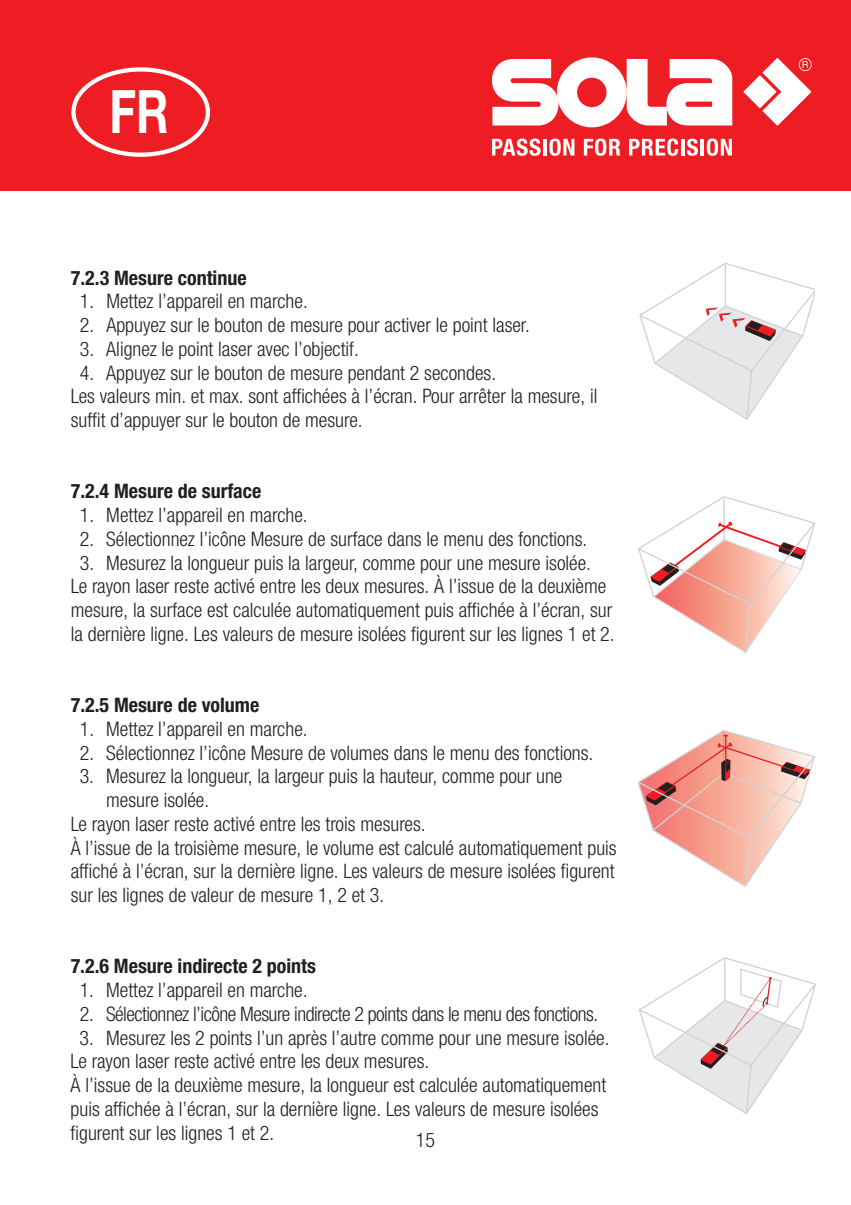
<style>
.page{position:relative;width:851px;height:1205px;background:#fff}
.page>*{position:absolute;margin:0;border:0;box-sizing:border-box;transform-origin:0 0}
.t1{font:700 60px "Helvetica Neue LTW1 G";color:#fff;scale:.75 1}
.t2{font:300 condensed 20px/23.8px "Helvetica Neue LTW1 G";color:#231f20}
.t3{font:700 condensed 20px "Helvetica Neue LTW1 G";color:#231f20}
.t4{font:300 condensed 20px "Helvetica Neue LTW1 G";letter-spacing:-.025em;color:#231f20}
</style>
<div class="page">
<div style="left:0;top:0;width:850px;height:191px;background:#ee1d23"></div>
<svg style="left:491px;top:57px;width:241px;height:70px"></svg>
<svg style="left:743px;top:58px;width:68px;height:68px"></svg>
<svg style="left:492px;top:139px;width:48px;height:17px"></svg>
<hr style="left:543px;top:139px;width:3px;height:16px;background:#fff">
<svg style="left:549px;top:139px;width:25px;height:17px"></svg>
<svg style="left:583px;top:139px;width:37px;height:17px"></svg>
<svg style="left:629px;top:139px;width:49px;height:17px"></svg>
<hr style="left:681px;top:139px;width:3px;height:16px;background:#fff">
<svg style="left:686px;top:139px;width:11px;height:17px"></svg>
<hr style="left:700px;top:139px;width:3px;height:16px;background:#fff">
<svg style="left:706px;top:139px;width:25px;height:17px"></svg>
<div style="left:71px;top:67px;width:139px;height:90px;border:4px solid #fff;border-radius:50%"></div>
<svg style="left:639px;top:263px;width:175px;height:157px"></svg>
<svg style="left:638px;top:496px;width:177px;height:157px"></svg>
<svg style="left:637px;top:730px;width:177px;height:157px"></svg>
<svg style="left:639px;top:957px;width:176px;height:157px"></svg>
<h1 class="t1" style="left:109px;top:75px;width:80px">FR</h1>
<p class="t3" style="left:71px;top:266px;width:177px">7.2.3 Mesure continue</p>
<p class="t2" style="left:80px;top:290px;width:229px">1. Mettez l’appareil en marche.</p>
<p class="t2" style="left:80px;top:313px;width:451px">2. Appuyez sur le bouton de mesure pour activer le point laser.</p>
<p class="t2" style="left:80px;top:337px;width:280px">3. Alignez le point laser avec l’objectif.</p>
<p class="t2" style="left:71px;top:361px;width:528px;text-indent:9px">4. Appuyez sur le bouton de mesure pendant 2 secondes.<br>Les valeurs min. et max. sont affichées à l’écran. Pour arrêter la mesure, il suffit d’appuyer sur le bouton de mesure.</p>
<p class="t3" style="left:71px;top:479px;width:192px">7.2.4 Mesure de surface</p>
<p class="t2" style="left:80px;top:503px;width:229px">1. Mettez l’appareil en marche.</p>
<p class="t2" style="left:80px;top:527px;width:509px">2. Sélectionnez l’icône Mesure de surface dans le menu des fonctions.</p>
<p class="t2" style="left:71px;top:551px;width:545px;text-indent:9px">3. Mesurez la longueur puis la largeur, comme pour une mesure isolée.<br>Le rayon laser reste activé entre les deux mesures. À l’issue de la deuxième mesure, la surface est calculée automatiquement puis affichée à l’écran, sur la dernière ligne. Les valeurs de mesure isolées figurent sur les lignes 1 et 2.</p>
<p class="t3" style="left:71px;top:693px;width:190px">7.2.5 Mesure de volume</p>
<p class="t2" style="left:80px;top:717px;width:229px">1. Mettez l’appareil en marche.</p>
<p class="t2" style="left:80px;top:741px;width:515px">2. Sélectionnez l’icône Mesure de volumes dans le menu des fonctions.</p>
<p class="t2" style="left:80px;top:764px;width:484px">3. Mesurez la longueur, la largeur puis la hauteur, comme pour une</p>
<p class="t2" style="left:106px;top:788px;width:104px">mesure isolée.</p>
<p class="t2" style="left:71px;top:812px;width:356px">Le rayon laser reste activé entre les trois mesures.</p>
<p class="t2" style="left:71px;top:836px;width:547px">À l’issue de la troisième mesure, le volume est calculé automatiquement puis</p>
<p class="t2" style="left:71px;top:859px;width:545px">affiché à l’écran, sur la dernière ligne. Les valeurs de mesure isolées figurent</p>
<p class="t2" style="left:71px;top:883px;width:315px">sur les lignes de valeur de mesure 1, 2 et 3.</p>
<p class="t3" style="left:71px;top:954px;width:247px">7.2.6 Mesure indirecte 2 points</p>
<p class="t2" style="left:80px;top:978px;width:229px">1. Mettez l’appareil en marche.</p>
<p class="t4" style="left:80px;top:1002px;width:520px">2. Sélectionnez l’icône Mesure indirecte 2 points dans le menu des fonctions.</p>
<p class="t2" style="left:71px;top:1026px;width:540px;text-indent:9px">3. Mesurez les 2 points l’un après l’autre comme pour une mesure isolée.<br>Le rayon laser reste activé entre les deux mesures.<br>À l’issue de la deuxième mesure, la longueur est calculée automatiquement puis affichée à l’écran, sur la dernière ligne. Les valeurs de mesure isolées figurent sur les lignes 1 et 2.</p>
<p class="t2" style="left:416px;top:1128px;width:21px">15</p>
</div>
